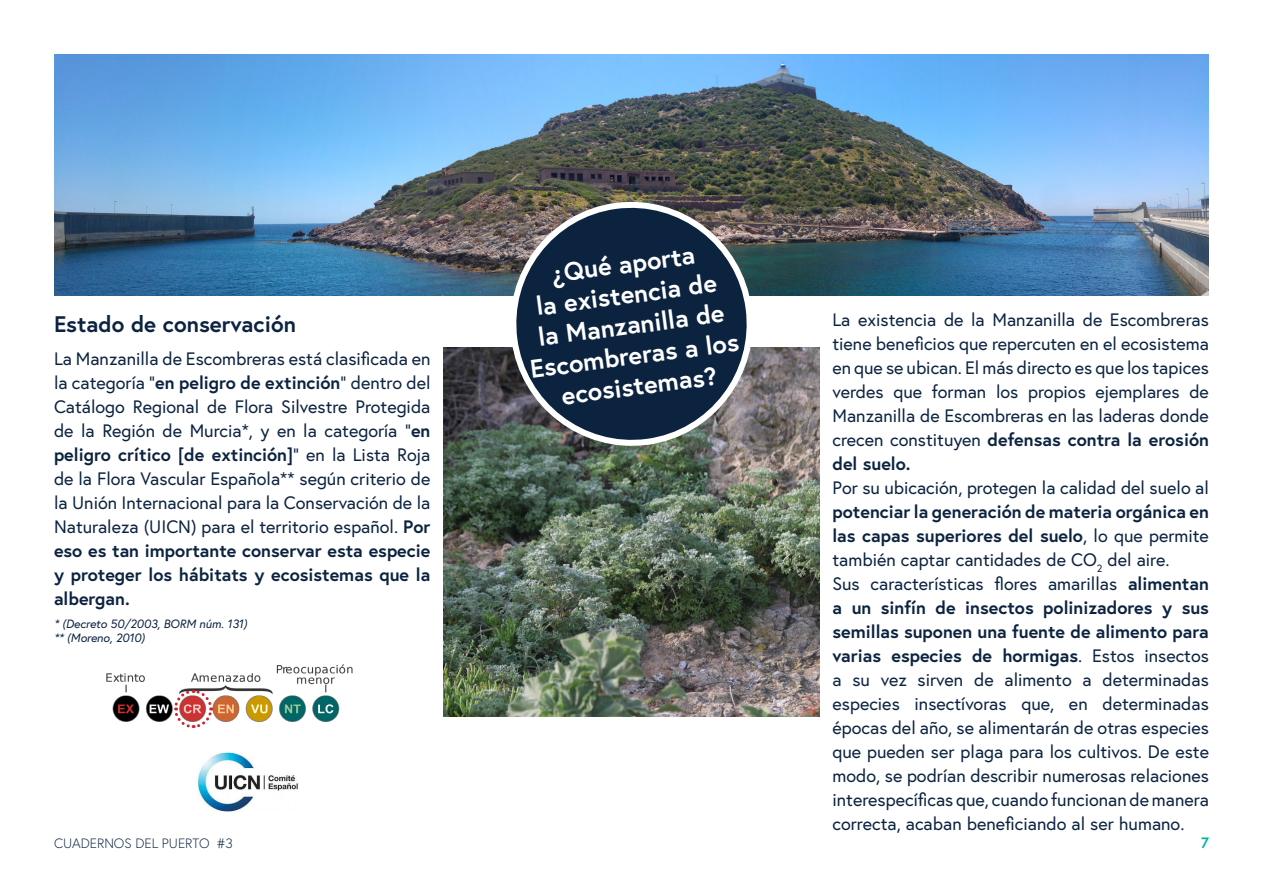
<style>
.page{position:relative;width:1263px;height:893px;background:#fff}
.page>*{position:absolute;margin:0;border:0;box-sizing:border-box;transform-origin:0 0}
.t1{font:700 25.5px/30.6px "Europa";color:#fff;text-align:center}
.t2{font:700 22.5px "Europa";color:#0c2340}
.Cuerpo_CuadernoPrt{font:18px/24px "Europa";color:#0c2340;text-align:justify}
.t3{font:700 15px "Europa";color:#05b4a2}
.t4{font:300 13.5px "Europa";color:#0c2340}
.t5{font:italic 12px "Europa";color:#0c2340}
.s1{font-weight:700}
</style>
<div class="page">
<img style="left:54px;top:54px;width:1155px;height:242px">
<img style="left:443px;top:348px;width:377px;height:369px">
<img style="left:106px;top:664px;width:247px;height:58px">
<svg style="left:172px;top:688px;width:42px;height:41px"></svg>
<img style="left:198px;top:752px;width:100px;height:60px">
<img style="left:506px;top:197px;width:251px;height:253px">
<p class="t2" style="left:54px;top:309px;width:244px">Estado de conservación</p>
<p class="Cuerpo_CuadernoPrt" style="left:54px;top:346px;width:378px">La Manzanilla de Escombreras está clasificada en la categoría “<span class="s1">en peligro de extinción</span>” dentro del Catálogo Regional de Flora Silvestre Protegida de la Región de Murcia*, y en la categoría “<span class="s1">en peligro crítico [de extinción]</span>” en la Lista Roja de la Flora Vascular Española** según criterio de la Unión Internacional para la Conservación de la Naturaleza (UICN) para el territorio español. <span class="s1">Por eso es tan importante conservar esta especie y proteger los hábitats y ecosistemas que la albergan.</span></p>
<p class="t5" style="left:54px;top:616px;width:195px">* (Decreto 50/2003, BORM núm. 131)</p>
<p class="t5" style="left:54px;top:630px;width:92px">** (Moreno, 2010)</p>
<p class="t1" style="left:517px;top:261px;width:212px;rotate:-7deg">¿Qué aporta<br>la existencia de<br>la Manzanilla de<br>Escombreras a los ecosistemas?</p>
<p class="Cuerpo_CuadernoPrt" style="left:832px;top:307px;width:378px">La existencia de la Manzanilla de Escombreras tiene beneficios que repercuten en el ecosistema en que se ubican. El más directo es que los tapices verdes que forman los propios ejemplares de Manzanilla de Escombreras en las laderas donde crecen constituyen <span class="s1">defensas contra la erosión del suelo.</span></p>
<p class="Cuerpo_CuadernoPrt" style="left:832px;top:475px;width:378px">Por su ubicación, protegen la calidad del suelo al <span class="s1">potenciar la generación de materia orgánica en las capas superiores del suelo</span>, lo que permite también captar cantidades de CO<sub>2</sub> del aire.</p>
<p class="Cuerpo_CuadernoPrt" style="left:832px;top:571px;width:378px">Sus características flores amarillas <span class="s1">alimentan a un sinfín de insectos polinizadores y sus semillas suponen una fuente de alimento para varias especies de hormigas</span>. Estos insectos a su vez sirven de alimento a determinadas especies insectívoras que, en determinadas épocas del año, se alimentarán de otras especies que pueden ser plaga para los cultivos. De este modo, se podrían describir numerosas relaciones interespecíficas que, cuando funcionan de manera correcta, acaban beneficiando al ser humano.</p>
<p class="t4" style="left:54px;top:834px;width:180px">CUADERNOS DEL PUERTO #3</p>
<p class="t3" style="left:1201px;top:833px;width:9px">7</p>
</div>
